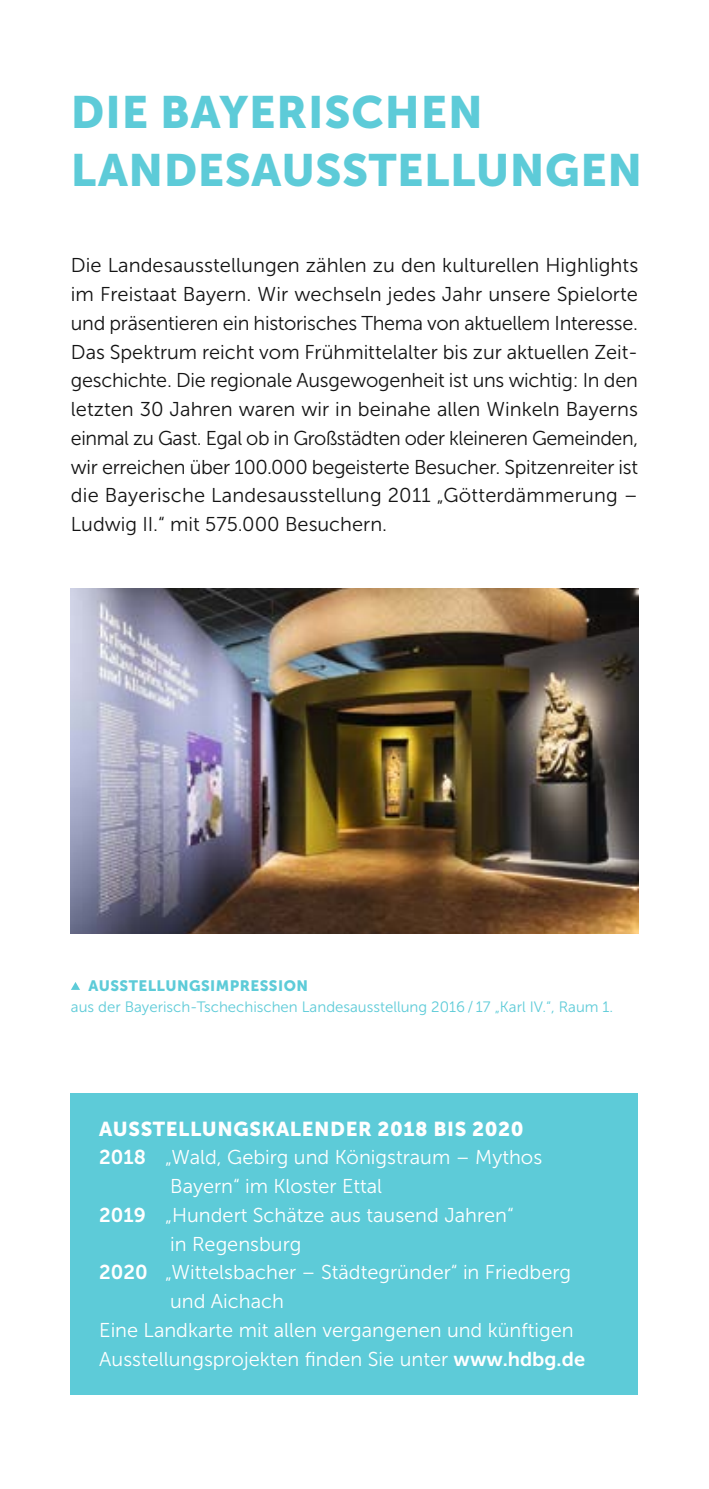
<style>
.page{position:relative;width:709px;height:1489px;background:#fff}
.page>*{position:absolute;margin:0;border:0;box-sizing:border-box;transform-origin:0 0}
.t1{font:45px/57.5px "Museo Sans 900";letter-spacing:.01em;color:#5dcbd8}
.t2{font:20px/28.8px "Museo Sans 300";letter-spacing:.005em;color:#141414;text-align:justify}
.t3{font:20px "Museo Sans 300";color:#fff}
.t4{font:20px "Museo Sans 900";letter-spacing:.03em;color:#fff}
.t5{font:15px "Museo Sans 300";color:#5dcbd8}
.t6{font:15px "Museo Sans 900";letter-spacing:.03em;color:#5dcbd8}
.s1{font-family:"Museo Sans 700"}
</style>
<div class="page">
<img style="left:71px;top:588px;width:567px;height:345px">
<div style="left:71px;top:1092px;width:567px;height:301px;background:#5dcbd8"></div>
<svg style="left:71px;top:982px;width:9px;height:7px"></svg>
<h1 class="t1" style="left:71px;top:84px;width:573px">DIE BAYERISCHEN<br>LANDESAUSSTELLUNGEN</h1>
<p class="t2" style="left:71px;top:251px;width:569px">Die Landesausstellungen zählen zu den kulturellen Highlights im Freistaat Bayern. Wir wechseln jedes Jahr unsere Spielorte und präsentieren ein historisches Thema von aktuellem Interesse.<br>Das Spektrum reicht vom Frühmittelalter bis zur aktuellen Zeit&shy;geschichte. Die regionale Ausgewogenheit ist uns wichtig: In den letzten 30 Jahren waren wir in beinahe allen Winkeln Bayerns einmal zu Gast. Egal ob in Großstädten oder kleineren Gemeinden, wir erreichen über 100.000 begeisterte Besucher. Spitzenreiter ist die Bayerische Landesausstellung 2011 „Götterdämmerung – Ludwig II.“ mit 575.000 Besuchern.</p>
<p class="t6" style="left:88px;top:977px;width:221px">AUSSTELLUNGSIMPRESSION</p>
<p class="t5" style="left:71px;top:999px;width:544px">aus der Bayerisch-Tschechischen Landesausstellung 2016 / 17 „Karl IV.“, Raum 1.</p>
<p class="t4" style="left:99px;top:1117px;width:426px">AUSSTELLUNGSKALENDER 2018 BIS 2020</p>
<p class="t3" style="left:99px;top:1146px;width:444px"><span class="s1">2018</span> „Wald, Gebirg und Königstraum – Mythos</p>
<p class="t3" style="left:170px;top:1175px;width:213px">Bayern“ im Kloster Ettal</p>
<p class="t3" style="left:99px;top:1204px;width:416px"><span class="s1">2019</span> „Hundert Schätze aus tausend Jahren“</p>
<p class="t3" style="left:170px;top:1232px;width:133px">in Regensburg</p>
<p class="t3" style="left:99px;top:1261px;width:473px"><span class="s1">2020</span> „Wittelsbacher – Städtegründer“ in Friedberg</p>
<p class="t3" style="left:170px;top:1290px;width:115px">und Aichach</p>
<p class="t3" style="left:99px;top:1319px;width:476px">Eine Landkarte mit allen vergangenen und künftigen</p>
<p class="t3" style="left:99px;top:1347px;width:487px">Ausstellungsprojekten finden Sie unter <span class="s1">www.hdbg.de</span></p>
</div>
